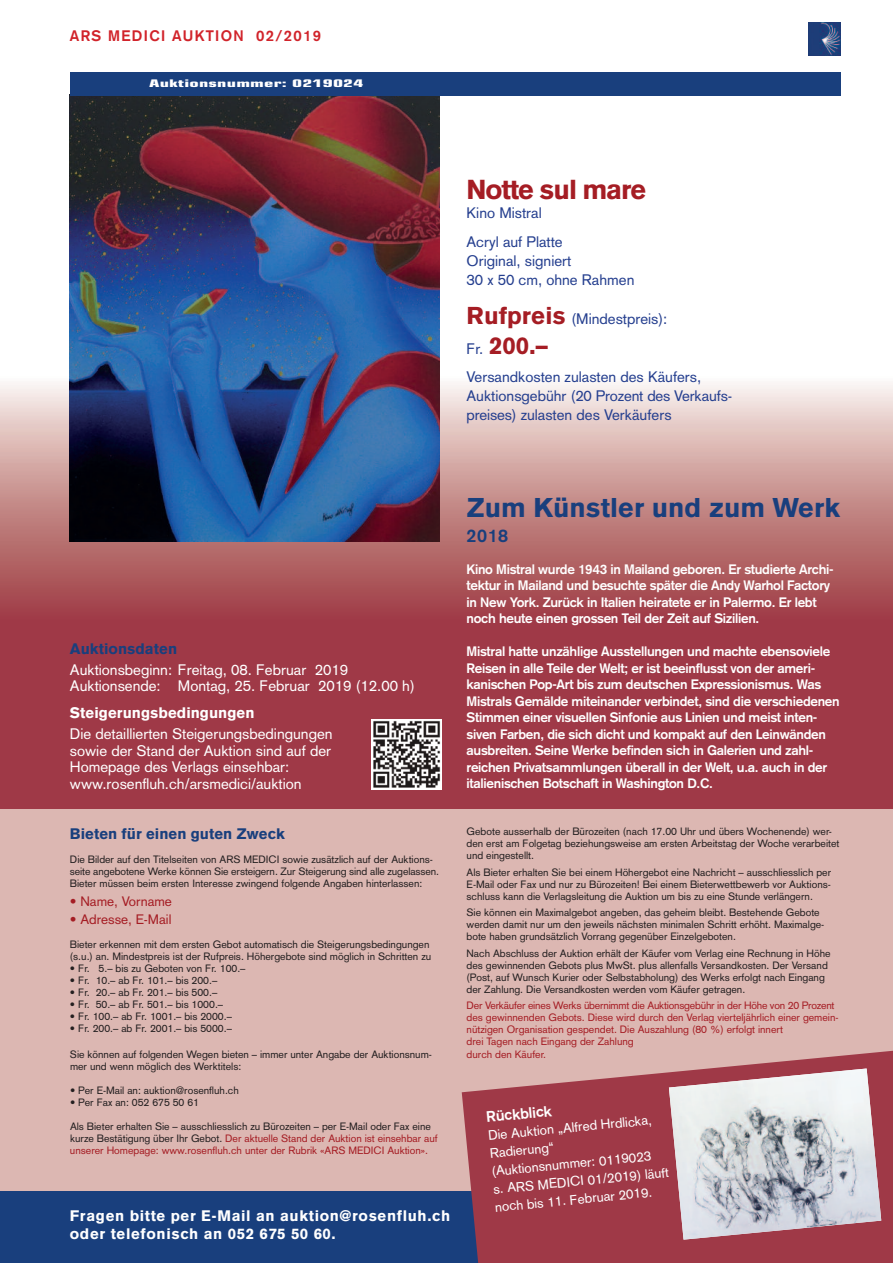
<style>
.page{position:relative;width:893px;height:1263px;background:#fff}
.page>*{position:absolute;margin:0;border:0;box-sizing:border-box;transform-origin:0 0}
.t1{font:900 27px "Akzidenz Grotesk";letter-spacing:-.04em;color:#a51d24}
.t2{font:900 26.7px "Akzidenz Grotesk";color:#193f7d}
.t3{font:900 24px "Akzidenz Grotesk";color:#a51d24}
.t4{font:700 18px "Akzidenz Grotesk";color:#193f7d}
.t5{font:15px/16.5px "Akzidenz Grotesk";color:#fff}
.t6{font:15px/19.2px "Akzidenz Grotesk";color:#253f8f}
.t7{font:900 15px/18px "Akzidenz Grotesk";letter-spacing:.04em;color:#fff}
.t8{font:900 15px "Akzidenz Grotesk";color:#193f7d}
.t9{font:700 15px "Akzidenz Grotesk";letter-spacing:.09em;color:#d1232a}
.t10{font:900 15px "Akzidenz Grotesk";color:#fff}
.t11{font:700 15px "Akzidenz Grotesk";color:#fff}
.t12{font:700 13.5px/16.5px "Akzidenz Grotesk";letter-spacing:-.02em;color:#fff}
.t13{font:13.5px/18px "Akzidenz Grotesk";color:#fff}
.t14{font:13.5px "Akzidenz Grotesk";color:#a51d24}
.t15{font:10.5px/12px "Akzidenz Grotesk";color:#231f20}
.t16{font:10.5px/12px "Akzidenz Grotesk";color:#a51d24}
.t17{font:700 condensed 10.5px "Eurostile";letter-spacing:.01em;color:#fff;scale:1.91 1}
.s1{font-weight:900;font-size:24px;color:#a51d24}
.s2{font-weight:400;font-size:15px;color:#253f8f}
.s3{color:#231f20}
</style>
<div class="page">
<div style="left:0;top:158px;width:893px;height:1049px;background:#9f3947"></div>
<svg style="left:0;top:158px;width:893px;height:449px;background:#debfbf"></svg>
<div style="left:0;top:809px;width:893px;height:398px;background:#dcb7b2"></div>
<div style="left:0;top:1191px;width:893px;height:72px;background:#193f7d"></div>
<img style="left:808px;top:22px;width:33px;height:33px">
<img style="left:371px;top:719px;width:70px;height:70px">
<svg style="left:462px;top:1050px;width:431px;height:213px;fill:#9f3947"></svg>
<img style="left:669px;top:1068px;width:212px;height:171px">
<img style="left:70px;top:95px;width:370px;height:446px">
<div style="left:70px;top:72px;width:771px;height:23px;background:#193f7d"></div>
<h3 class="t9" style="left:70px;top:31px;width:253px">ARS MEDICI AUKTION 02/2019</h3>
<p class="t17" style="left:149px;top:79px;width:114px">Auktionsnummer: 0219024</p>
<h1 class="t1" style="left:467px;top:180px;width:181px">Notte sul mare</h1>
<h3 class="t6" style="left:467px;top:201px;width:98px;line-height:28.5px">Kino Mistral<br>Acryl auf Platte</h3>
<h3 class="t6" style="left:467px;top:253px;width:169px">Original, signiert<br>30 x 50 cm, ohne Rahmen</h3>
<h3 class="t6" style="left:467px;top:310px;width:202px"><span class="s1">Rufpreis</span> (Mindestpreis):</h3>
<h3 class="t3" style="left:467px;top:336px;width:83px"><span class="s2">Fr.</span> 200.–</h3>
<h3 class="t6" style="left:467px;top:369px;width:267px">Versandkosten zulasten des Käufers,<br>Auktionsgebühr (20 Prozent des Verkaufs&shy;preises) zulasten des Verkäufers</h3>
<h3 class="t8" style="left:70px;top:643px;width:109px">Auktionsdaten</h3>
<h3 class="t5" style="left:70px;top:663px;width:346px">Auktionsbeginn: Freitag, 08. Februar 2019<br>Auktionsende: Montag, 25. Februar 2019 (12.00 h)</h3>
<h3 class="t10" style="left:70px;top:707px;width:186px">Steigerungsbedingungen</h3>
<h3 class="t5" style="left:70px;top:727px;width:264px">Die detaillierten Steigerungsbedingungen sowie der Stand der Auktion sind auf der Homepage des Verlags einsehbar: www.rosenfluh.ch/arsmedici/auktion</h3>
<h3 class="t8" style="left:70px;top:828px;width:217px">Bieten für einen guten Zweck</h3>
<p class="t15" style="left:70px;top:854px;width:371px">Die Bilder auf den Titelseiten von ARS MEDICI sowie zusätzlich auf der Auktions&shy;seite angebotene Werke können Sie ersteigern. Zur Steigerung sind alle zugelassen.<br>Bieter müssen beim ersten Interesse zwingend folgende Angaben hinterlassen:</p>
<p class="t14" style="left:70px;top:897px;width:103px">• Name, Vorname</p>
<p class="t14" style="left:70px;top:915px;width:103px">• Adresse, E-Mail</p>
<p class="t15" style="left:70px;top:940px;width:363px">Bieter erkennen mit dem ersten Gebot automatisch die Steigerungsbedingungen (s.u.) an. Mindestpreis ist der Rufpreis. Höhergebote sind möglich in Schritten zu</p>
<p class="t15" style="left:70px;top:964px;width:177px">• Fr. 5.– bis zu Geboten von Fr. 100.–</p>
<p class="t15" style="left:70px;top:976px;width:149px">• Fr. 10.– ab Fr. 101.– bis 200.–</p>
<p class="t15" style="left:70px;top:988px;width:149px">• Fr. 20.– ab Fr. 201.– bis 500.–</p>
<p class="t15" style="left:70px;top:1000px;width:155px">• Fr. 50.– ab Fr. 501.– bis 1000.–</p>
<p class="t15" style="left:70px;top:1012px;width:163px">• Fr. 100.– ab Fr. 1001.– bis 2000.–</p>
<p class="t15" style="left:70px;top:1024px;width:163px">• Fr. 200.– ab Fr. 2001.– bis 5000.–</p>
<p class="t15" style="left:70px;top:1049px;width:364px">Sie können auf folgenden Wegen bieten – immer unter Angabe der Auktionsnum&shy;mer und wenn möglich des Werktitels:</p>
<p class="t15" style="left:70px;top:1085px;width:170px">• Per E-Mail an: auktion@rosenfluh.ch</p>
<p class="t15" style="left:70px;top:1097px;width:131px">• Per Fax an: 052 675 50 61</p>
<p class="t16" style="left:70px;top:1121px;width:369px"><span class="s3">Als Bieter erhalten Sie – ausschliesslich zu Bürozeiten – per E-Mail oder Fax eine kurze Bestätigung über Ihr Gebot.</span> Der aktuelle Stand der Auktion ist einsehbar auf unserer Homepage: www.rosenfluh.ch unter der Rubrik «ARS MEDICI Auktion».</p>
<h3 class="t7" style="left:70px;top:1208px;width:382px">Fragen bitte per E-Mail an auktion@rosenfluh.ch oder telefonisch an 052 675 50 60.</h3>
<h2 class="t2" style="left:467px;top:498px;width:375px">Zum Künstler und zum Werk</h2>
<h3 class="t4" style="left:467px;top:529px;width:43px">2018</h3>
<p class="t12" style="left:467px;top:562px;width:369px">Kino Mistral wurde 1943 in Mailand geboren. Er studierte Archi&shy;tektur in Mailand und besuchte später die Andy Warhol Factory in New York. Zurück in Italien heiratete er in Palermo. Er lebt noch heute einen grossen Teil der Zeit auf Sizilien.</p>
<p class="t12" style="left:467px;top:644px;width:375px">Mistral hatte unzählige Ausstellungen und machte ebensoviele Reisen in alle Teile der Welt; er ist beeinflusst von der ameri&shy;kanischen Pop-Art bis zum deutschen Expressionismus. Was Mistrals Gemälde miteinander verbindet, sind die verschiedenen Stimmen einer visuellen Sinfonie aus Linien und meist inten&shy;siven Farben, die sich dicht und kompakt auf den Leinwänden ausbreiten. Seine Werke befinden sich in Galerien und zahl&shy;reichen Privatsammlungen überall in der Welt, u.a. auch in der italienischen Botschaft in Washington D.C.</p>
<p class="t15" style="left:467px;top:827px;width:374px">Gebote ausserhalb der Bürozeiten (nach 17.00 Uhr und übers Wochenende) wer&shy;den erst am Folgetag beziehungsweise am ersten Arbeitstag der Woche verarbeitet und eingestellt.</p>
<p class="t15" style="left:467px;top:867px;width:366px;text-align:justify">Als Bieter erhalten Sie bei einem Höhergebot eine Nachricht – ausschliesslich per E-Mail oder Fax und nur zu Bürozeiten! Bei einem Bieterwettbewerb vor Auktions&shy;schluss kann die Verlagsleitung die Auktion um bis zu eine Stunde verlängern.</p>
<p class="t15" style="left:467px;top:908px;width:359px">Sie können ein Maximalgebot angeben, das geheim bleibt. Bestehende Gebote werden damit nur um den jeweils nächsten minimalen Schritt erhöht. Maximalge&shy;bote haben grundsätzlich Vorrang gegenüber Einzelgeboten.</p>
<p class="t15" style="left:467px;top:948px;width:365px">Nach Abschluss der Auktion erhält der Käufer vom Verlag eine Rechnung in Höhe des gewinnenden Gebots plus MwSt. plus allenfalls Versandkosten. Der Versand (Post, auf Wunsch Kurier oder Selbstabholung) des Werks erfolgt nach Eingang der Zahlung. Die Versandkosten werden vom Käufer getragen.</p>
<p class="t16" style="left:467px;top:1001px;width:373px">Der Verkäufer eines Werks übernimmt die Auktionsgebühr in der Höhe von 20 Prozent des gewinnenden Gebots. Diese wird durch den Verlag vierteljährlich einer gemein&shy;nützigen Organisation gespendet. Die Auszahlung (80 %) erfolgt innert<br>drei Tagen nach Eingang der Zahlung<br>durch den Käufer.</p>
<h3 class="t11" style="left:486px;top:1112px;width:67px;rotate:-6deg">Rückblick</h3>
<p class="t13" style="left:487px;top:1127px;width:178px;rotate:-5deg">Die Auktion „Alfred Hrdlicka,<br>Radierung“<br>(Auktionsnummer: 0119023<br>s. ARS MEDICI 01/2019) läuft noch bis 11. Februar 2019.</p>
</div>
